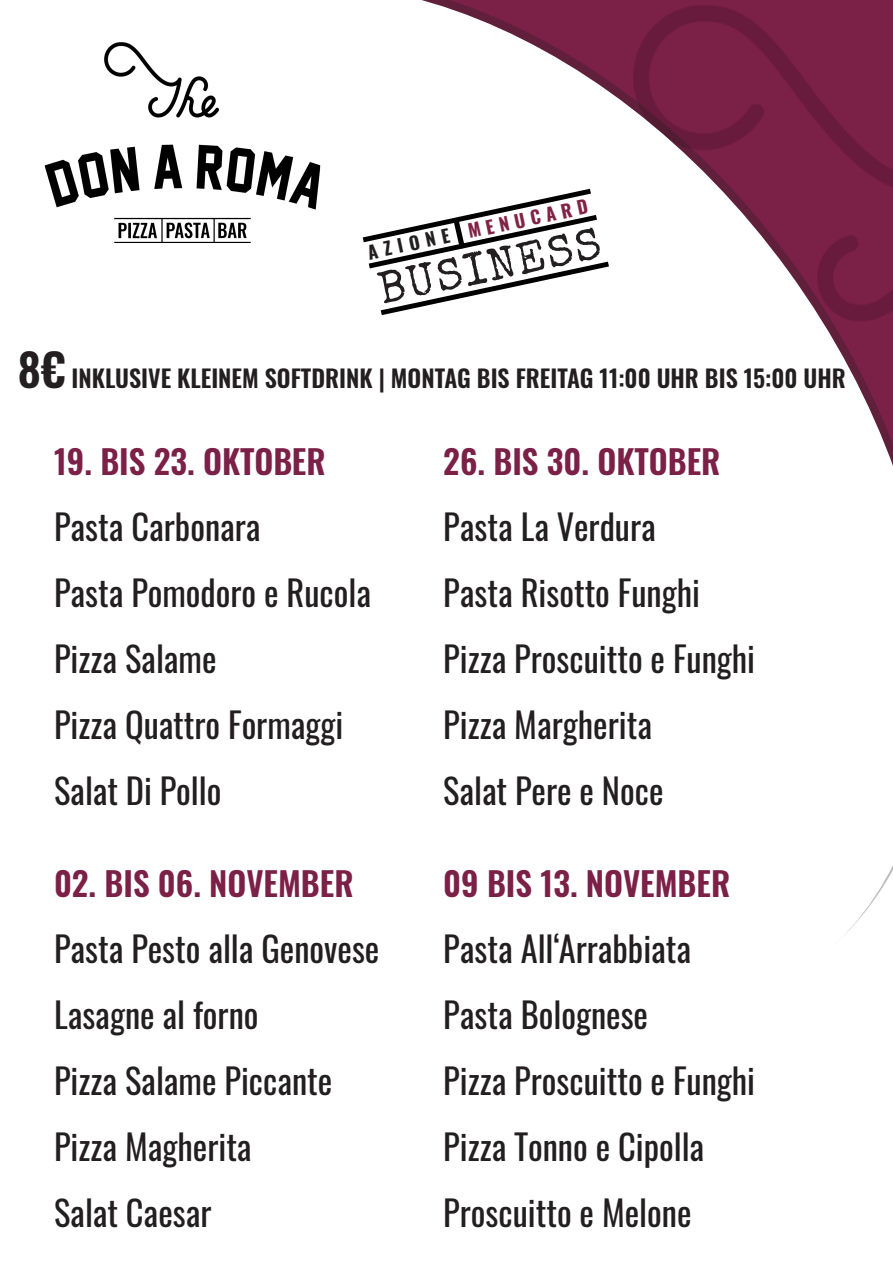
<style>
.page{position:relative;width:893px;height:1263px;background:#fff}
.page>*{position:absolute;margin:0;border:0;box-sizing:border-box;transform-origin:0 0}
.t1{font:45px "Special Elite";color:#231f20}
.t2{font:34.5px/66px "Oswald";color:#231f20}
.t3{font:600 33px "Oswald";color:#7b2047}
.t4{font:600 24px "Oswald";color:#231f20}
.t5{font:700 18px "Oswald";color:#812345}
.t6{font:700 18px "Oswald";color:#231f20}
.s1{font-size:45px}
</style>
<div class="page">
<svg style="left:362px;top:0;width:531px;height:933px"></svg>
<div style="left:0;top:0;width:378px;height:169px;background:#fff"></div>
<svg style="left:363px;top:189px;width:246px;height:126px"></svg>
<img style="left:44px;top:42px;width:277px;height:201px">
<p class="t5" style="left:466px;top:222px;width:123px;rotate:-12deg">MENUCARD</p>
<h1 class="t1" style="left:373px;top:262px;width:228px;rotate:-12deg">BUSINESS</h1>
<p class="t6" style="left:366px;top:243px;width:85px;rotate:-12deg">AZIONE</p>
<p class="t4" style="left:18px;top:365px;width:829px"><span class="s1">8€</span> INKLUSIVE KLEINEM SOFTDRINK | MONTAG BIS FREITAG 11:00 UHR BIS 15:00 UHR</p>
<p class="t3" style="left:54px;top:444px;width:273px">19. BIS 23. OKTOBER</p>
<p class="t2" style="left:54px;top:490px;width:319px">Pasta Carbonara<br>Pasta Pomodoro e Rucola<br>Pizza Salame<br>Pizza Quattro Formaggi<br>Salat Di Pollo</p>
<p class="t3" style="left:54px;top:866px;width:301px">02. BIS 06. NOVEMBER</p>
<p class="t2" style="left:54px;top:912px;width:327px">Pasta Pesto alla Genovese<br>Lasagne al forno<br>Pizza Salame Piccante<br>Pizza Magherita<br>Salat Caesar</p>
<p class="t3" style="left:443px;top:444px;width:279px">26. BIS 30. OKTOBER</p>
<p class="t2" style="left:443px;top:490px;width:313px">Pasta La Verdura<br>Pasta Risotto Funghi<br>Pizza Proscuitto e Funghi<br>Pizza Margherita<br>Salat Pere e Noce</p>
<p class="t3" style="left:443px;top:866px;width:289px">09 BIS 13. NOVEMBER</p>
<p class="t2" style="left:443px;top:912px;width:313px">Pasta All‘Arrabbiata<br>Pasta Bolognese<br>Pizza Proscuitto e Funghi<br>Pizza Tonno e Cipolla<br>Proscuitto e Melone</p>
</div>
